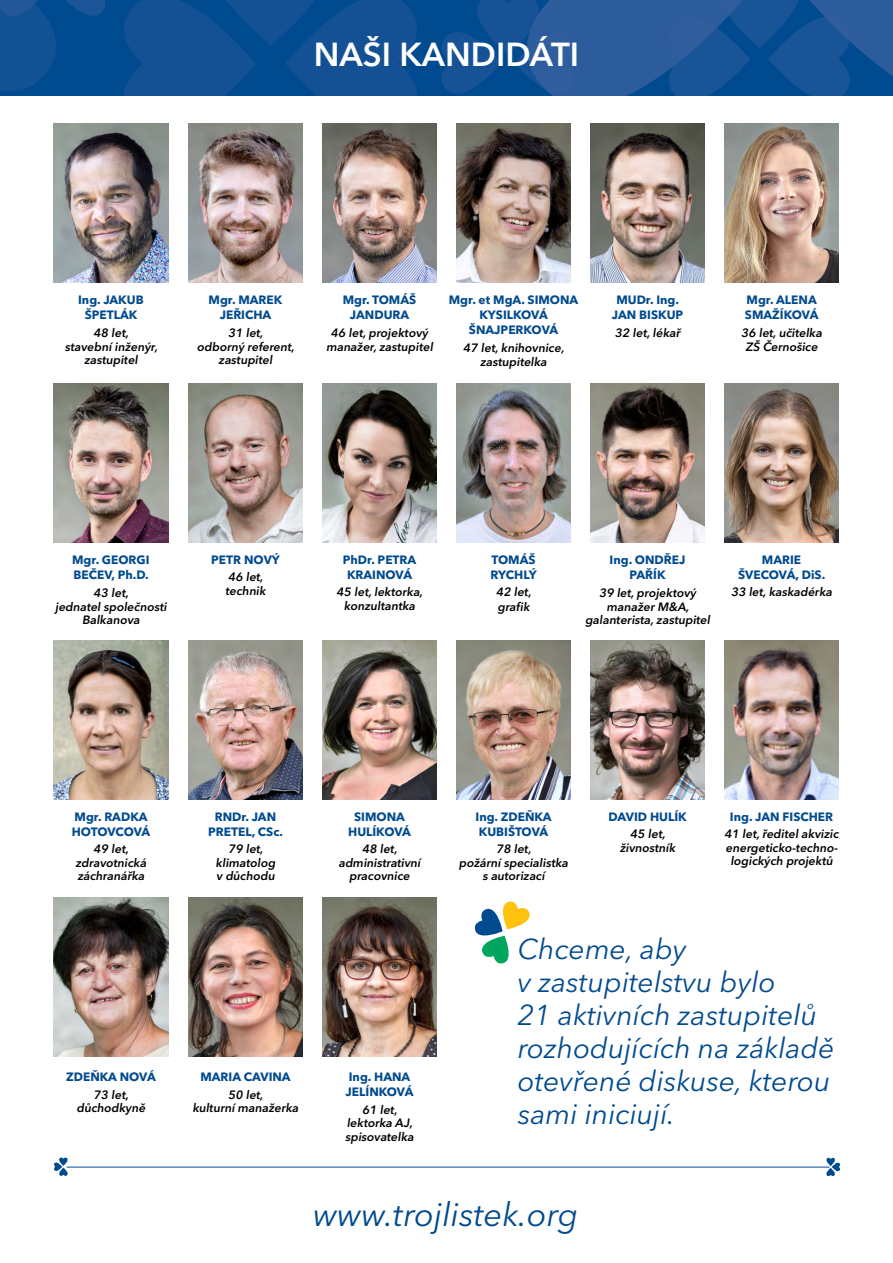
<style>
.page{position:relative;width:893px;height:1263px;background:#fff}
.page>*{position:absolute;margin:0;border:0;box-sizing:border-box;transform-origin:0 0}
.t1{font:italic 33px "Avenir Next LT Pro";color:#004a8f}
.t2{font:600 33px "Avenir Next LT Pro";color:#fff}
.t3{font:italic 28.5px/33px "Avenir Next LT Pro";color:#004a8f}
.t4{font:600 12px/13.5px "Avenir Next LT Pro";color:#000;text-align:center}
.t5{font:700 12px/15px "Avenir Next LT Pro";color:#004a8f;text-align:center}
</style>
<div class="page">
<svg style="left:0;top:0;width:893px;height:96px;background:#135194"></svg>
<svg style="left:54px;top:1157px;width:16px;height:19px"></svg>
<svg style="left:824px;top:1157px;width:16px;height:20px"></svg>
<hr style="left:67px;top:1167px;width:762px;height:1px;background:#004a8f">
<svg style="left:474px;top:901px;width:56px;height:63px"></svg>
<img style="left:54px;top:123px;width:114px;height:159px">
<img style="left:322px;top:123px;width:115px;height:159px">
<img style="left:188px;top:123px;width:115px;height:159px">
<img style="left:54px;top:383px;width:114px;height:159px">
<img style="left:456px;top:123px;width:115px;height:159px">
<img style="left:590px;top:123px;width:115px;height:159px">
<img style="left:724px;top:123px;width:115px;height:159px">
<img style="left:590px;top:383px;width:115px;height:159px">
<img style="left:322px;top:641px;width:115px;height:159px">
<img style="left:188px;top:383px;width:115px;height:159px">
<img style="left:322px;top:383px;width:115px;height:159px">
<img style="left:456px;top:383px;width:115px;height:159px">
<img style="left:724px;top:383px;width:115px;height:159px">
<img style="left:456px;top:641px;width:115px;height:159px">
<img style="left:54px;top:641px;width:114px;height:159px">
<img style="left:590px;top:641px;width:115px;height:159px">
<img style="left:724px;top:641px;width:115px;height:159px">
<img style="left:188px;top:641px;width:115px;height:159px">
<img style="left:54px;top:898px;width:114px;height:159px">
<img style="left:322px;top:898px;width:115px;height:159px">
<img style="left:188px;top:898px;width:115px;height:159px">
<h1 class="t2" style="left:314px;top:35px;width:267px">NAŠI KANDIDÁTI</h1>
<p class="t5" style="left:78px;top:293px;width:67px">Ing. JAKUB<br>ŠPETLÁK</p>
<p class="t4" style="left:65px;top:326px;width:96px">48 let,<br>stavební inženýr, zastupitel</p>
<p class="t5" style="left:209px;top:293px;width:75px">Mgr. MAREK<br>JEŘICHA</p>
<p class="t4" style="left:197px;top:326px;width:101px">31 let,<br>odborný referent, zastupitel</p>
<p class="t5" style="left:343px;top:293px;width:75px">Mgr. TOMÁŠ<br>JANDURA</p>
<p class="t4" style="left:326px;top:326px;width:110px">46 let,projektový manažer,zastupitel</p>
<p class="t5" style="left:449px;top:293px;width:131px">Mgr. et MgA. SIMONA<br>KYSILKOVÁ<br>ŠNAJPERKOVÁ</p>
<p class="t4" style="left:463px;top:341px;width:104px">47 let,knihovnice, zastupitelka</p>
<p class="t5" style="left:612px;top:293px;width:73px">MUDr. Ing.<br>JAN BISKUP</p>
<p class="t4" style="left:615px;top:326px;width:67px">32 let,lékař</p>
<p class="t5" style="left:745px;top:293px;width:75px;text-align:left">Mgr. ALENA<br>SMAŽÍKOVÁ</p>
<p class="t4" style="left:741px;top:326px;width:84px">36 let,učitelka<br>ZŠ Černošice</p>
<p class="t5" style="left:72px;top:552px;width:79px;text-align:left">Mgr. GEORGI<br>BEČEV, Ph.D.</p>
<p class="t4" style="left:55px;top:586px;width:115px">43 let,<br>jednatel společnosti<br>Balkanova</p>
<p class="t5" style="left:211px;top:552px;width:70px">PETR NOVÝ</p>
<p class="t4" style="left:225px;top:570px;width:44px;text-align:left">46 let, technik</p>
<p class="t5" style="left:343px;top:552px;width:75px">PhDr. PETRA<br>KRAINOVÁ</p>
<p class="t4" style="left:337px;top:585px;width:90px">45 let,lektorka, konzultantka</p>
<p class="t5" style="left:490px;top:552px;width:48px;text-align:left">TOMÁŠ<br>RYCHLÝ</p>
<p class="t4" style="left:496px;top:584px;width:38px;line-height:15px;text-align:left">42 let, grafik</p>
<p class="t5" style="left:610px;top:552px;width:77px">Ing. ONDŘEJ<br>PAŘÍK</p>
<p class="t4" style="left:585px;top:586px;width:129px">39 let,projektový manažer M&amp;A, galanterista,zastupitel</p>
<p class="t5" style="left:738px;top:552px;width:89px">MARIE<br>ŠVECOVÁ, DiS.</p>
<p class="t4" style="left:731px;top:585px;width:104px">33 let,kaskadérka</p>
<p class="t5" style="left:72px;top:809px;width:80px;text-align:left">Mgr. RADKA<br>HOTOVCOVÁ</p>
<p class="t4" style="left:75px;top:842px;width:74px">49 let, zdravotnická záchranářka</p>
<p class="t5" style="left:66px;top:1069px;width:91px">ZDEŇKA NOVÁ</p>
<p class="t4" style="left:77px;top:1087px;width:72px">73 let, důchodkyně</p>
<p class="t5" style="left:208px;top:809px;width:76px">RNDr. JAN<br>PRETEL, CSc.</p>
<p class="t4" style="left:216px;top:842px;width:63px">79 let, klimatolog v důchodu</p>
<p class="t5" style="left:200px;top:1069px;width:92px">MARIA CAVINA</p>
<p class="t4" style="left:192px;top:1087px;width:110px">50 let,<br>kulturní manažerka</p>
<p class="t5" style="left:348px;top:809px;width:64px">SIMONA<br>HULÍKOVÁ</p>
<p class="t4" style="left:338px;top:842px;width:84px">48 let, administrativní pracovnice</p>
<p class="t5" style="left:346px;top:1069px;width:69px;text-align:left">Ing. HANA<br>JELÍNKOVÁ</p>
<p class="t4" style="left:345px;top:1102px;width:72px">61 let, lektorka AJ, spisovatelka</p>
<p class="t5" style="left:476px;top:809px;width:78px;text-align:left">Ing. ZDEŇKA<br>KUBIŠTOVÁ</p>
<p class="t4" style="left:459px;top:842px;width:113px">78 let,<br>požární specialistka s autorizací</p>
<p class="t5" style="left:608px;top:809px;width:80px">DAVID HULÍK</p>
<p class="t4" style="left:620px;top:827px;width:59px">45 let, živnostník</p>
<p class="t5" style="left:730px;top:809px;width:105px">Ing. JAN FISCHER</p>
<p class="t4" style="left:725px;top:827px;width:117px">41 let,ředitel akvizic energeticko-techno&shy;logických projektů</p>
<h2 class="t3" style="left:518px;top:933px;width:318px">Chceme, aby<br>v zastupitelstvu bylo<br>21 aktivních zastupitelů rozhodujících na základě otevřené diskuse, kterou sami iniciují.</h2>
<h1 class="t1" style="left:313px;top:1195px;width:267px">www.trojlistek.org</h1>
</div>
